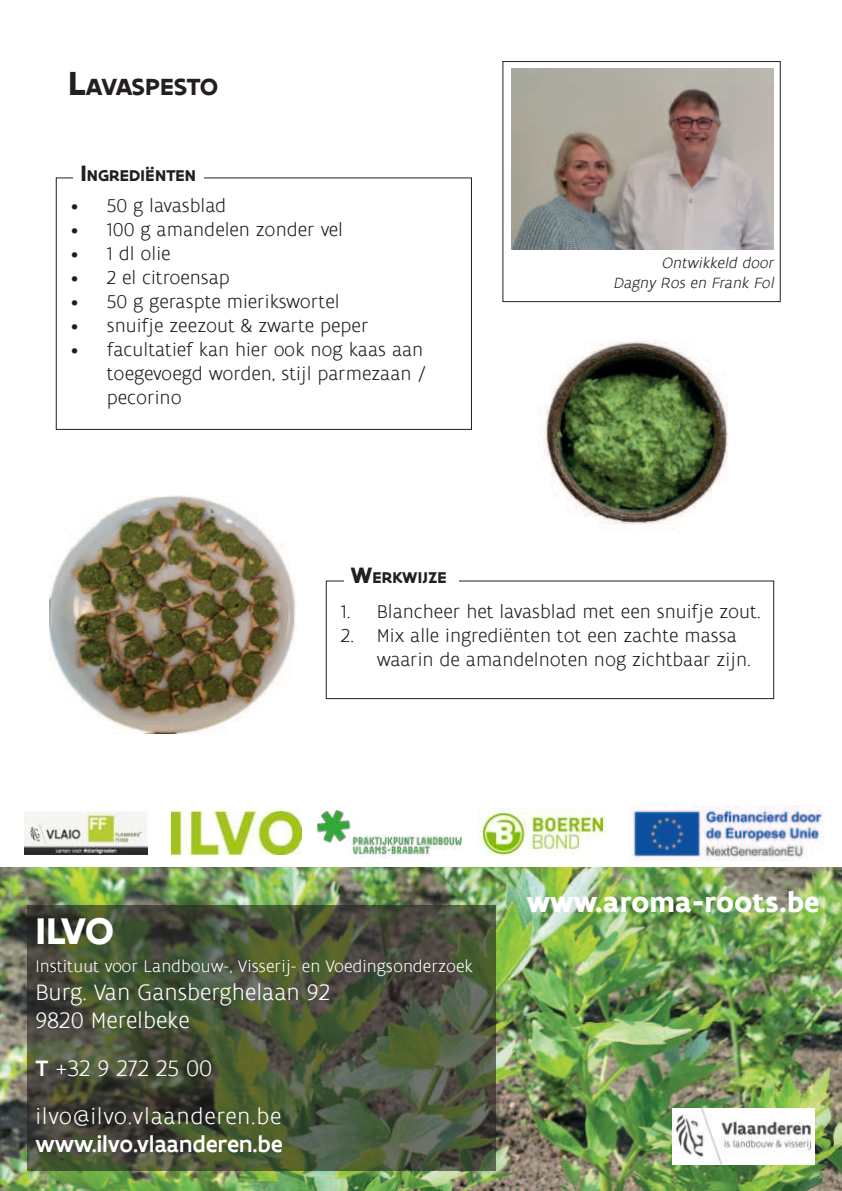
<style>
.page{position:relative;width:842px;height:1191px;background:#fff}
.page>*{position:absolute;margin:0;border:0;box-sizing:border-box;transform-origin:0 0}
.t1{font:700 40px "Flanders Art Sans";color:#fff}
.t2{font:700 30px "Flanders Art Sans";color:#fff}
.t3{font:700 25.2px "Flanders Art Sans";letter-spacing:-.03em;color:#231f20}
.t4{font:300 24px/28px "Flanders Art Sans";color:#fff}
.t5{font:300 24px/48px "Flanders Art Sans";letter-spacing:.03em;color:#fff}
.t6{font:500 24px "Flanders Art Sans";color:#fff}
.t7{font:300 20px/24px "Flanders Art Sans";color:#231f20}
.t8{font:300 18px "Flanders Art Sans";color:#fff}
.t9{font:700 16.8px "Flanders Art Sans";color:#231f20}
.t10{font:italic 300 16px/19.2px "Flanders Art Sans";color:#231f20;text-align:right}
.s1{font-size:36px}
.s2{font-size:24px}
.s3{font-weight:500}
</style>
<div class="page">
<img style="left:0;top:867px;width:842px;height:324px">
<img style="left:478px;top:808px;width:129px;height:49px">
<img style="left:631px;top:805px;width:193px;height:55px">
<img style="left:24px;top:811px;width:124px;height:43px">
<img style="left:172px;top:811px;width:130px;height:43px">
<img style="left:318px;top:810px;width:143px;height:49px">
<img style="left:673px;top:1108px;width:141px;height:56px">
<div style="left:56px;top:178px;width:416px;height:251px;border:1px solid #231f20"></div>
<div style="left:74px;top:163px;width:130px;height:34px;background:#fff"></div>
<div style="left:326px;top:581px;width:448px;height:118px;border:1px solid #231f20"></div>
<div style="left:344px;top:565px;width:114px;height:27px;background:#fff"></div>
<img style="left:543px;top:340px;width:185px;height:191px">
<img style="left:49px;top:495px;width:247px;height:238px">
<svg style="left:27px;top:905px;width:469px;height:266px"></svg>
<img style="left:511px;top:68px;width:262px;height:181px">
<div style="left:503px;top:61px;width:277px;height:241px;border:1px solid #231f20"></div>
<p class="t3" style="left:68px;top:72px;width:152px"><span class="s1">L</span>AVASPESTO</p>
<p class="t9" style="left:81px;top:165px;width:117px"><span class="s2">I</span>NGREDIËNTEN</p>
<p class="t7" style="left:71px;top:195px;width:157px">• 50 g lavasblad</p>
<p class="t7" style="left:71px;top:219px;width:274px">• 100 g amandelen zonder vel</p>
<p class="t7" style="left:71px;top:243px;width:101px">• 1 dl olie</p>
<p class="t7" style="left:71px;top:267px;width:161px">• 2 el citroensap</p>
<p class="t7" style="left:71px;top:291px;width:270px">• 50 g geraspte mierikswortel</p>
<p class="t7" style="left:71px;top:315px;width:299px">• snuifje zeezout &amp; zwarte peper</p>
<p class="t7" style="left:107px;top:339px;width:321px;text-indent:-36px">• facultatief kan hier ook nog kaas aan toegevoegd worden, stijl parmezaan / pecorino</p>
<p class="t10" style="left:613px;top:255px;width:165px">Ontwikkeld door<br>Dagny Ros en Frank Fol</p>
<p class="t9" style="left:351px;top:567px;width:98px"><span class="s2">W</span>ERKWIJZE</p>
<p class="t7" style="left:341px;top:601px;width:421px">1. Blancheer het lavasblad met een snuifje zout.</p>
<p class="t7" style="left:377px;top:625px;width:375px;text-indent:-36px">2. Mix alle ingrediënten tot een zachte massa waarin de amandelnoten nog zichtbaar zijn.</p>
<h1 class="t1" style="left:35px;top:906px;width:80px">ILVO</h1>
<p class="t8" style="left:35px;top:959px;width:439px">Instituut voor Landbouw-, Visserij- en Voedingsonderzoek</p>
<p class="t4" style="left:35px;top:980px;width:296px">Burg. Van Gansberghelaan 92<br>9820 Merelbeke</p>
<p class="t5" style="left:35px;top:1046px;width:247px"><span class="s3">T</span> +32 9 272 25 00 ilvo@ilvo.vlaanderen.be</p>
<p class="t6" style="left:35px;top:1134px;width:249px">www.ilvo.vlaanderen.be</p>
<h2 class="t2" style="left:527px;top:883px;width:294px">www.aroma-roots.be</h2>
</div>
